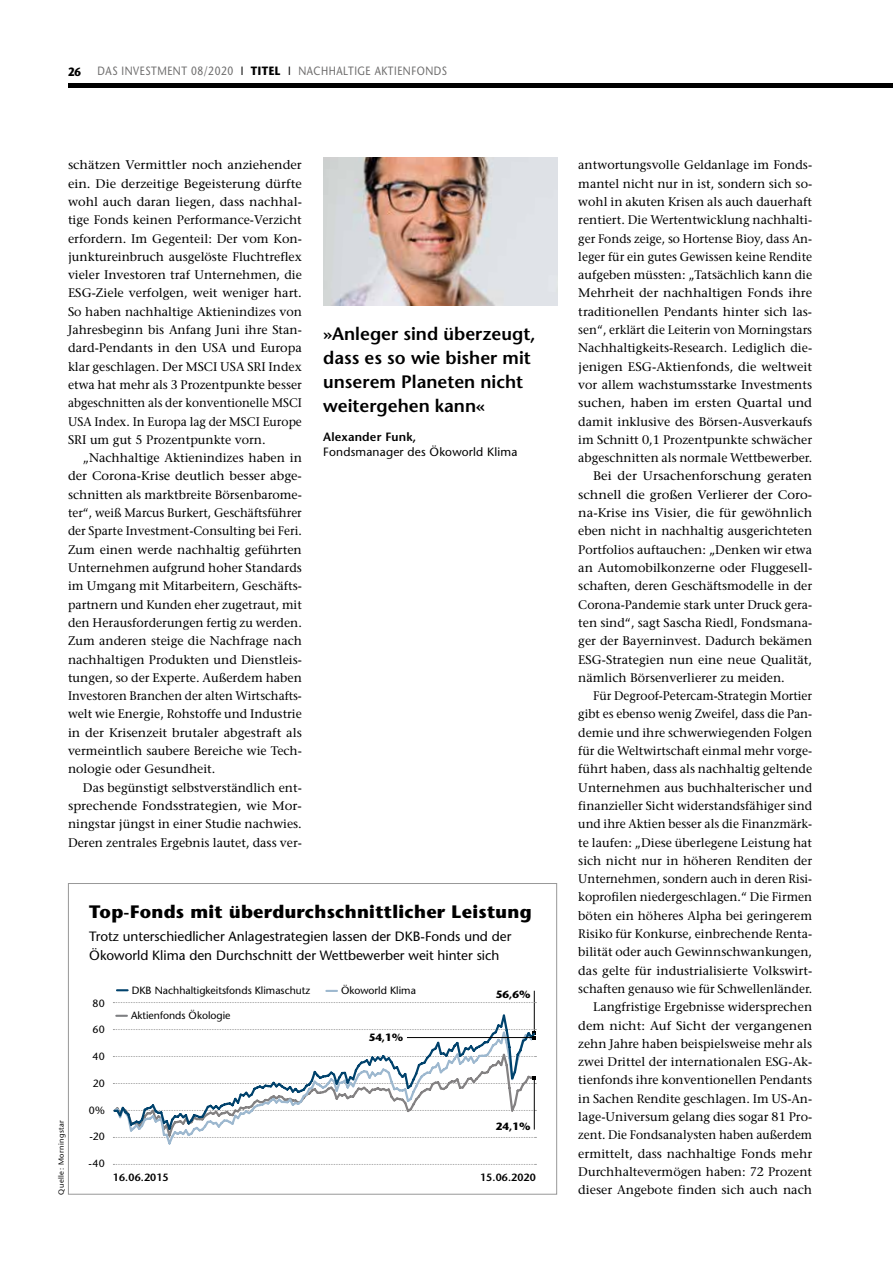
<style>
.page{position:relative;width:893px;height:1263px;background:#fff}
.page>*{position:absolute;margin:0;border:0;box-sizing:border-box;transform-origin:0 0}
.t1{font:600 18px/24px "Stone Sans Std";color:#000}
.t2{font:700 18px "Stone Sans Std";letter-spacing:.015em;color:#000}
.t3{font:500 13.5px/19.5px "Stone Sans Std";color:#000}
.t4{font:500 12.45px/18.3px "Stone Serif Std";color:#000;text-align:justify}
.t5{font:500 12.45px/18.3px "Stone Serif Std";color:#000;text-align:justify;scale:1.04 1}
.t6{font:500 12.45px "Stone Serif Std";color:#000;scale:.96 1}
.t7{font:500 12.45px "Stone Serif Std";color:#000;scale:1.05 1}
.t8{font:500 12.45px "Stone Serif Std";color:#000;scale:.95 1}
.t9{font:500 12px "Stone Sans Std";letter-spacing:.05em;color:#6d6c6c;scale:.85 1}
.t10{font:500 12px "Stone Sans Std";letter-spacing:.015em;color:#000}
.t11{font:600 12px "Stone Sans Std";letter-spacing:.015em;color:#000}
.t12{font:700 12px "Stone Sans Std";color:#000;scale:.85 1}
.t13{font:500 10.5px "Stone Sans Std";color:#000}
.t14{font:600 10.5px "Stone Sans Std";letter-spacing:.015em;color:#000}
.t15{font:700 10.5px "Stone Sans Std";color:#000}
.t16{font:500 7.5px "Stone Sans Std";letter-spacing:.06em;color:#000}
.s1{color:#000}
.s2{font-weight:700;color:#000}
</style>
<div class="page">
<div style="left:68px;top:883px;width:489px;height:311px;border:1px solid #989898"></div>
<hr style="left:68px;top:84px;width:825px;height:4px;background:#000">
<hr style="left:534px;top:991px;width:1px;height:42px;background:#000">
<svg style="left:117px;top:989px;width:11px;height:2px"></svg>
<svg style="left:113px;top:1164px;width:423px;height:1px"></svg>
<svg style="left:113px;top:1002px;width:423px;height:1px"></svg>
<svg style="left:115px;top:1013px;width:422px;height:98px"></svg>
<svg style="left:113px;top:1029px;width:423px;height:10px"></svg>
<svg style="left:113px;top:1052px;width:423px;height:86px"></svg>
<img style="left:323px;top:157px;width:234px;height:148px">
<svg style="left:326px;top:990px;width:11px;height:2px"></svg>
<svg style="left:116px;top:1015px;width:11px;height:2px"></svg>
<p class="t12" style="left:68px;top:64px;width:17px">26</p>
<p class="t9" style="left:98px;top:64px;width:413px">DAS INVESTMENT 08/2020 <span class="s1">I</span> <span class="s2">TITEL</span> <span class="s1">I</span> NACHHALTIGE AKTIENFONDS</p>
<p class="t5" style="left:68px;top:156px;width:226px">schätzen Vermittler noch anziehender ein. Die derzeitige Begeisterung dürfte wohl auch daran liegen, dass nachhal&shy;tige Fonds keinen Performance-Verzicht erfordern. Im Gegenteil: Der vom Kon&shy;junktureinbruch ausgelöste Fluchtreflex vieler Investoren traf Unternehmen, die ESG-Ziele verfolgen, weit weniger hart.<br>So haben nachhaltige Aktienindizes von Jahresbeginn bis Anfang Juni ihre Stan&shy;dard-Pendants in den USA und Europa klar geschlagen. Der MSCI USA SRI Index etwa hat mehr als 3 Prozentpunkte besser abgeschnitten als der konventionelle MSCI USA Index. In Europa lag der MSCI Europe SRI um gut 5 Prozentpunkte vorn.</p>
<p class="t4" style="left:68px;top:449px;width:235px;text-indent:15px">„Nachhaltige Aktienindizes haben in der Corona-Krise deutlich besser abge&shy;schnitten als marktbreite Börsenbarome&shy;ter“, weiß Marcus Burkert, Geschäftsführer der Sparte Investment-Consulting bei Feri.<br>Zum einen werde nachhaltig geführten Unternehmen aufgrund hoher Standards im Umgang mit Mitarbeitern, Geschäfts&shy;partnern und Kunden eher zugetraut, mit den Herausforderungen fertig zu werden.<br>Zum anderen steige die Nachfrage nach nachhaltigen Produkten und Dienstleis&shy;tungen, so der Experte. Außerdem haben Investoren Branchen der alten Wirtschafts&shy;welt wie Energie, Rohstoffe und Industrie in der Krisenzeit brutaler abgestraft als vermeintlich saubere Bereiche wie Tech&shy;nologie oder Gesundheit.</p>
<p class="t4" style="left:68px;top:778px;width:235px;text-indent:15px">Das begünstigt selbstverständlich ent&shy;sprechende Fondsstrategien, wie Mor&shy;ningstar jüngst in einer Studie nachwies.<br>Deren zentrales Ergebnis lautet, dass ver-</p>
<h1 class="t1" style="left:323px;top:322px;width:214px">»Anleger sind überzeugt, dass es so wie bisher mit unserem Planeten nicht weitergehen kann«</h1>
<p class="t11" style="left:323px;top:430px;width:95px">Alexander Funk,</p>
<p class="t10" style="left:323px;top:445px;width:196px">Fondsmanager des Ökoworld Klima</p>
<p class="t16" style="left:57px;top:1194px;width:76px;rotate:-90deg">Quelle: Morningstar</p>
<h1 class="t2" style="left:89px;top:900px;width:444px">Top-Fonds mit überdurchschnittlicher Leistung</h1>
<p class="t3" style="left:89px;top:926px;width:424px">Trotz unterschiedlicher Anlagestrategien lassen der DKB-Fonds und der<br>Ökoworld Klima den Durchschnitt der Wettbewerber weit hinter sich</p>
<p class="t13" style="left:93px;top:997px;width:14px">80</p>
<p class="t13" style="left:93px;top:1023px;width:14px">60</p>
<p class="t13" style="left:93px;top:1050px;width:14px">40</p>
<p class="t13" style="left:93px;top:1077px;width:14px">20</p>
<p class="t13" style="left:89px;top:1104px;width:18px">0%</p>
<p class="t13" style="left:89px;top:1130px;width:17px">-20</p>
<p class="t13" style="left:88px;top:1157px;width:18px">-40</p>
<p class="t13" style="left:132px;top:984px;width:180px">DKB Nachhaltigkeitsfonds Klimaschutz</p>
<p class="t13" style="left:131px;top:1009px;width:101px">Aktienfonds Ökologie</p>
<p class="t13" style="left:341px;top:984px;width:76px">Ökoworld Klima</p>
<p class="t15" style="left:369px;top:1031px;width:36px">54,1%</p>
<p class="t15" style="left:496px;top:988px;width:36px">56,6%</p>
<p class="t15" style="left:496px;top:1120px;width:36px">24,1%</p>
<p class="t14" style="left:113px;top:1171px;width:57px">16.06.2015</p>
<p class="t14" style="left:480px;top:1171px;width:57px">15.06.2020</p>
<p class="t4" style="left:578px;top:156px;width:235px">antwortungsvolle Geldanlage im Fonds-</p>
<p class="t4" style="left:578px;top:174px;width:235px">mantel nicht nur in ist, sondern sich so-</p>
<p class="t4" style="left:578px;top:192px;width:235px">wohl in akuten Krisen als auch dauerhaft</p>
<p class="t4" style="left:578px;top:211px;width:235px">rentiert. Die Wertentwicklung nachhalti-</p>
<p class="t6" style="left:578px;top:231px;width:245px">ger Fonds zeige, so Hortense Bioy, dass An-</p>
<p class="t4" style="left:578px;top:247px;width:235px">leger für ein gutes Gewissen keine Rendite</p>
<p class="t4" style="left:578px;top:266px;width:235px">aufgeben müssten: „Tatsächlich kann die</p>
<p class="t5" style="left:578px;top:284px;width:226px">Mehrheit der nachhaltigen Fonds ihre</p>
<p class="t4" style="left:578px;top:302px;width:235px">traditionellen Pendants hinter sich las-</p>
<p class="t6" style="left:578px;top:322px;width:245px">sen“, erklärt die Leiterin von Morningstars</p>
<p class="t4" style="left:578px;top:339px;width:235px">Nachhaltigkeits-Research. Lediglich die-</p>
<p class="t5" style="left:578px;top:357px;width:226px">jenigen ESG-Aktienfonds, die weltweit</p>
<p class="t4" style="left:578px;top:375px;width:235px">vor allem wachstumsstarke Investments</p>
<p class="t7" style="left:578px;top:396px;width:224px">suchen, haben im ersten Quartal und</p>
<p class="t4" style="left:578px;top:412px;width:235px">damit inklusive des Börsen-Ausverkaufs</p>
<p class="t4" style="left:578px;top:430px;width:235px">im Schnitt 0,1 Prozentpunkte schwächer</p>
<p class="t4" style="left:578px;top:449px;width:235px">abgeschnitten als normale Wettbewerber.</p>
<p class="t7" style="left:593px;top:469px;width:210px">Bei der Ursachenforschung geraten</p>
<p class="t7" style="left:578px;top:487px;width:224px">schnell die großen Verlierer der Coro-</p>
<p class="t5" style="left:578px;top:504px;width:226px">na-Krise ins Visier, die für gewöhnlich</p>
<p class="t4" style="left:578px;top:522px;width:235px">eben nicht in nachhaltig ausgerichteten</p>
<p class="t4" style="left:578px;top:540px;width:235px">Portfolios auftauchen: „Denken wir etwa</p>
<p class="t4" style="left:578px;top:558px;width:235px">an Automobilkonzerne oder Fluggesell-</p>
<p class="t4" style="left:578px;top:577px;width:235px">schaften, deren Geschäftsmodelle in der</p>
<p class="t4" style="left:578px;top:595px;width:235px">Corona-Pandemie stark unter Druck gera-</p>
<p class="t4" style="left:578px;top:613px;width:235px">ten sind“, sagt Sascha Riedl, Fondsmana-</p>
<p class="t4" style="left:578px;top:632px;width:235px">ger der Bayerninvest. Dadurch bekämen</p>
<p class="t4" style="left:578px;top:650px;width:235px">ESG-Strategien nun eine neue Qualität,</p>
<p class="t4" style="left:578px;top:668px;width:208px">nämlich Börsenverlierer zu meiden.</p>
<p class="t6" style="left:593px;top:688px;width:230px">Für Degroof-Petercam-Strategin Mortier</p>
<p class="t4" style="left:578px;top:705px;width:235px">gibt es ebenso wenig Zweifel, dass die Pan-</p>
<p class="t4" style="left:578px;top:723px;width:235px">demie und ihre schwerwiegenden Folgen</p>
<p class="t4" style="left:578px;top:741px;width:235px">für die Weltwirtschaft einmal mehr vorge-</p>
<p class="t4" style="left:578px;top:760px;width:235px">führt haben, dass als nachhaltig geltende</p>
<p class="t4" style="left:578px;top:778px;width:235px">Unternehmen aus buchhalterischer und</p>
<p class="t4" style="left:578px;top:796px;width:235px">finanzieller Sicht widerstandsfähiger sind</p>
<p class="t4" style="left:578px;top:815px;width:235px">und ihre Aktien besser als die Finanzmärk-</p>
<p class="t4" style="left:578px;top:833px;width:235px">te laufen: „Diese überlegene Leistung hat</p>
<p class="t4" style="left:578px;top:851px;width:235px">sich nicht nur in höheren Renditen der</p>
<p class="t8" style="left:578px;top:871px;width:248px">Unternehmen, sondern auch in deren Risi-</p>
<p class="t4" style="left:578px;top:888px;width:235px">koprofilen niedergeschlagen.“ Die Firmen</p>
<p class="t4" style="left:578px;top:906px;width:235px">böten ein höheres Alpha bei geringerem</p>
<p class="t4" style="left:578px;top:924px;width:235px">Risiko für Konkurse, einbrechende Renta-</p>
<p class="t4" style="left:578px;top:943px;width:235px">bilität oder auch Gewinnschwankungen,</p>
<p class="t4" style="left:578px;top:961px;width:235px">das gelte für industrialisierte Volkswirt-</p>
<p class="t6" style="left:578px;top:981px;width:245px">schaften genauso wie für Schwellenländer.</p>
<p class="t4" style="left:593px;top:998px;width:220px">Langfristige Ergebnisse widersprechen</p>
<p class="t5" style="left:578px;top:1016px;width:226px">dem nicht: Auf Sicht der vergangenen</p>
<p class="t4" style="left:578px;top:1034px;width:235px">zehn Jahre haben beispielsweise mehr als</p>
<p class="t4" style="left:578px;top:1053px;width:235px">zwei Drittel der internationalen ESG-Ak-</p>
<p class="t4" style="left:578px;top:1071px;width:235px">tienfonds ihre konventionellen Pendants</p>
<p class="t4" style="left:578px;top:1089px;width:235px">in Sachen Rendite geschlagen. Im US-An-</p>
<p class="t4" style="left:578px;top:1107px;width:235px">lage-Universum gelang dies sogar 81 Pro-</p>
<p class="t6" style="left:578px;top:1128px;width:245px">zent. Die Fondsanalysten haben außerdem</p>
<p class="t4" style="left:578px;top:1144px;width:235px">ermittelt, dass nachhaltige Fonds mehr</p>
<p class="t4" style="left:578px;top:1162px;width:235px">Durchhaltevermögen haben: 72 Prozent</p>
<p class="t4" style="left:578px;top:1181px;width:235px">dieser Angebote finden sich auch nach</p>
</div>
